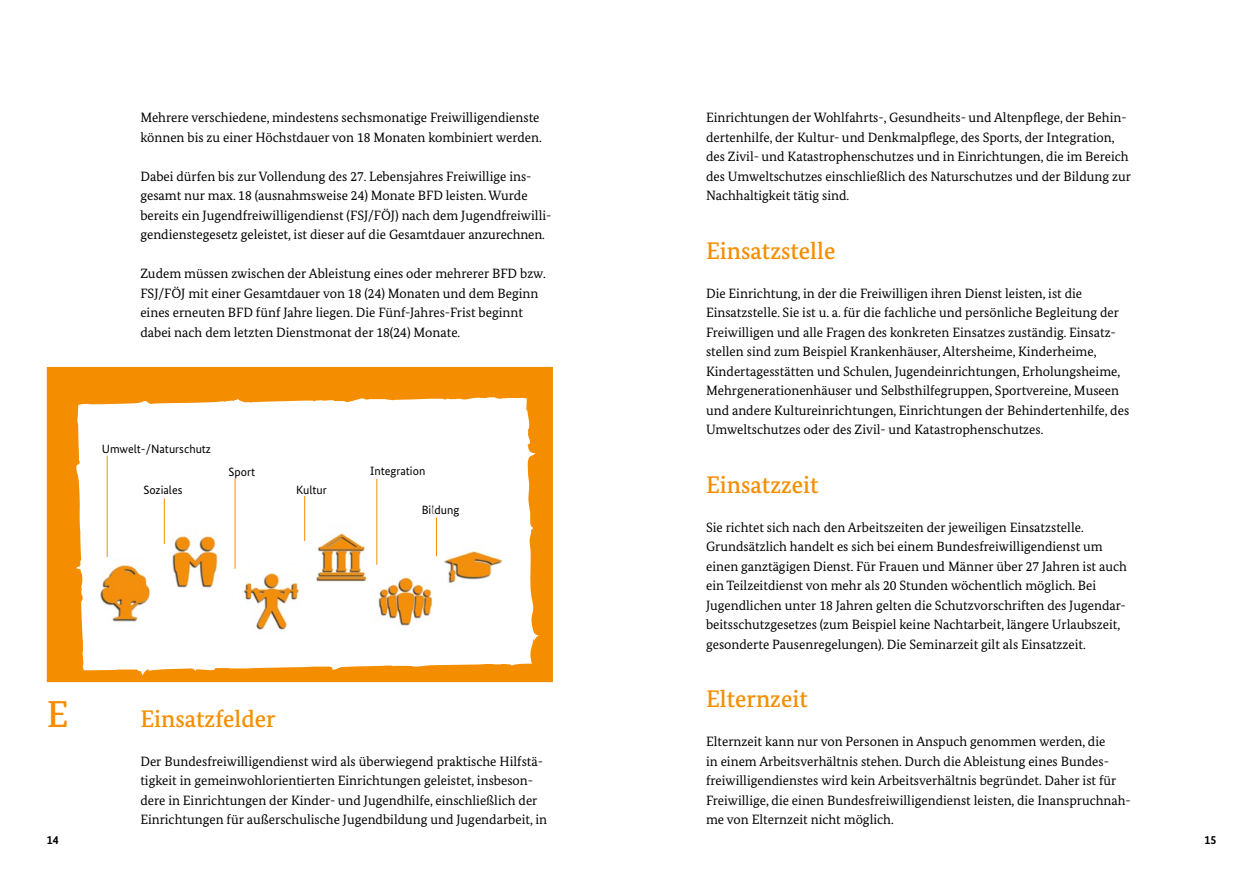
<style>
.page{position:relative;width:1259px;height:893px;background:#fff}
.page>*{position:absolute;margin:0;border:0;box-sizing:border-box;transform-origin:0 0}
.t1{font:500 37.5px "Bundes Serif";color:#f48e00}
.Headline_H2{font:500 24px "Bundes Serif";color:#f48e00}
.Fließtext{font:13.5px/19.5px "Bundes Serif";color:#000}
.t2{font:12px "Bundes Sans";color:#000}
.t3{font:700 12px "Bundes Sans";color:#000}
</style>
<div class="page">
<svg style="left:47px;top:367px;width:506px;height:315px"></svg>
<img style="left:239px;top:562px;width:66px;height:74px">
<img style="left:372px;top:566px;width:67px;height:64px">
<img style="left:308px;top:524px;width:69px;height:58px">
<hr style="left:304px;top:496px;width:1px;height:45px;background:#f48e00">
<hr style="left:376px;top:479px;width:1px;height:86px;background:#f48e00">
<p class="Fließtext" style="left:140px;top:108px;width:403px">Mehrere verschiedene, mindestens sechsmonatige Freiwilligendienste können bis zu einer Höchstdauer von 18 Monaten kombiniert werden.</p>
<p class="Fließtext" style="left:140px;top:166px;width:412px">Dabei dürfen bis zur Vollendung des 27. Lebensjahres Freiwillige ins&shy;gesamt nur max. 18 (ausnahmsweise 24) Monate BFD leisten. Wurde bereits ein Jugendfreiwilligendienst (FSJ/FÖJ) nach dem Jugendfreiwilli&shy;gendienstegesetz geleistet, ist dieser auf die Gesamtdauer anzurechnen.</p>
<p class="Fließtext" style="left:140px;top:264px;width:407px">Zudem müssen zwischen der Ableistung eines oder mehrerer BFD bzw.<br>FSJ/FÖJ mit einer Gesamtdauer von 18 (24) Monaten und dem Beginn eines erneuten BFD fünf Jahre liegen. Die Fünf-Jahres-Frist beginnt dabei nach dem letzten Dienstmonat der 18(24) Monate.</p>
<p class="t2" style="left:102px;top:441px;width:111px">Umwelt-/Naturschutz</p>
<p class="t2" style="left:228px;top:464px;width:28px">Sport</p>
<p class="t2" style="left:370px;top:463px;width:57px">Integration</p>
<p class="t2" style="left:143px;top:483px;width:41px">Soziales</p>
<p class="t2" style="left:296px;top:483px;width:32px">Kultur</p>
<p class="t2" style="left:422px;top:503px;width:39px">Bildung</p>
<p class="t1" style="left:47px;top:691px;width:23px">E</p>
<h2 class="Headline_H2" style="left:140px;top:704px;width:137px">Einsatzfelder</h2>
<p class="Fließtext" style="left:140px;top:751px;width:408px">Der Bundesfreiwilligendienst wird als überwiegend praktische Hilfstä&shy;tigkeit in gemeinwohlorientierten Einrichtungen geleistet, insbeson&shy;dere in Einrichtungen der Kinder- und Jugendhilfe, einschließlich der Einrichtungen für außerschulische Jugendbildung und Jugendarbeit, in</p>
<p class="Fließtext" style="left:706px;top:108px;width:426px">Einrichtungen der Wohlfahrts-, Gesundheits- und Altenpflege, der Behin&shy;dertenhilfe, der Kultur- und Denkmalpflege, des Sports, der Integration, des Zivil- und Katastrophenschutzes und in Einrichtungen, die im Bereich des Umweltschutzes einschließlich des Naturschutzes und der Bildung zur Nachhaltigkeit tätig sind.</p>
<h2 class="Headline_H2" style="left:706px;top:236px;width:131px">Einsatzstelle</h2>
<p class="Fließtext" style="left:706px;top:283px;width:425px">Die Einrichtung, in der die Freiwilligen ihren Dienst leisten, ist die Einsatzstelle. Sie ist u. a. für die fachliche und persönliche Begleitung der Freiwilligen und alle Fragen des konkreten Einsatzes zuständig. Einsatz&shy;stellen sind zum Beispiel Krankenhäuser, Altersheime, Kinderheime, Kindertagesstätten und Schulen, Jugendeinrichtungen, Erholungsheime, Mehrgenerationenhäuser und Selbsthilfegruppen, Sportvereine, Museen und andere Kultureinrichtungen, Einrichtungen der Behindertenhilfe, des Umweltschutzes oder des Zivil- und Katastrophenschutzes.</p>
<h2 class="Headline_H2" style="left:706px;top:470px;width:114px">Einsatzzeit</h2>
<p class="Fließtext" style="left:706px;top:517px;width:422px">Sie richtet sich nach den Arbeitszeiten der jeweiligen Einsatzstelle.<br>Grundsätzlich handelt es sich bei einem Bundesfreiwilligendienst um einen ganztägigen Dienst. Für Frauen und Männer über 27 Jahren ist auch ein Teilzeitdienst von mehr als 20 Stunden wöchentlich möglich. Bei Jugendlichen unter 18 Jahren gelten die Schutzvorschriften des Jugendar&shy;beitsschutzgesetzes (zum Beispiel keine Nachtarbeit, längere Urlaubszeit, gesonderte Pausenregelungen). Die Seminarzeit gilt als Einsatzzeit.</p>
<h2 class="Headline_H2" style="left:706px;top:685px;width:103px">Elternzeit</h2>
<p class="Fließtext" style="left:706px;top:732px;width:426px">Elternzeit kann nur von Personen in Anspuch genommen werden, die<br>in einem Arbeitsverhältnis stehen. Durch die Ableistung eines Bundes&shy;freiwilligendienstes wird kein Arbeitsverhältnis begründet. Daher ist für Freiwillige, die einen Bundesfreiwilligendienst leisten, die Inanspruchnah&shy;me von Elternzeit nicht möglich.</p>
<p class="t3" style="left:47px;top:832px;width:13px">14</p>
<p class="t3" style="left:1204px;top:832px;width:13px">15</p>
</div>
